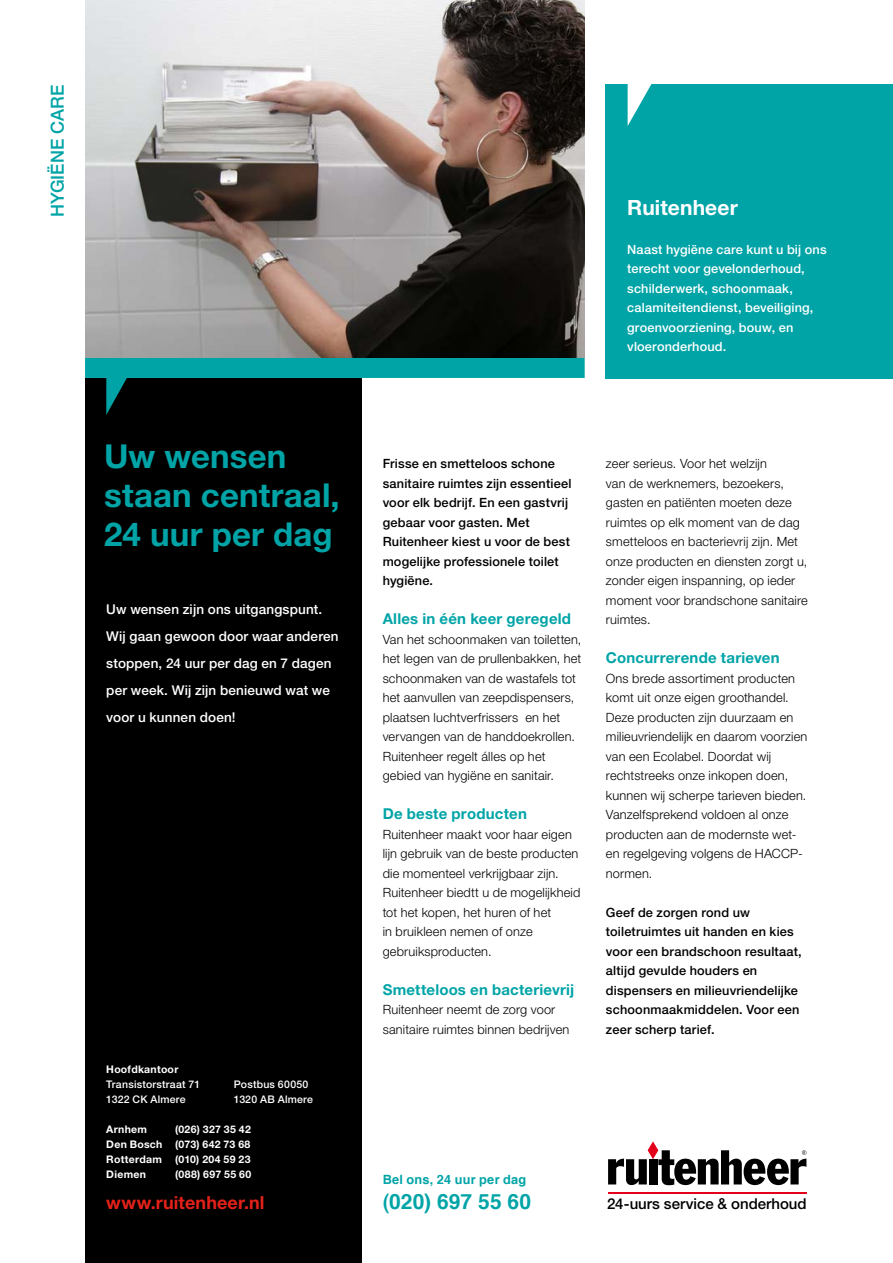
<style>
.page{position:relative;width:893px;height:1263px;background:#fff}
.page>*{position:absolute;margin:0;border:0;box-sizing:border-box;transform-origin:0 0}
.t1{font:700 33px/39px "Helvetica Neue LT Std";letter-spacing:.005em;color:#00a4a7}
.t2{font:700 21px "Helvetica";letter-spacing:.01em;color:#00a4a7}
.t3{font:700 21px "Helvetica Neue LT Std";letter-spacing:.005em;color:#fff}
.t4{font:700 18px "Helvetica Neue LT Std";letter-spacing:.01em;color:#e32119}
.t5{font:500 18px "Helvetica Neue LT Std";color:#00a4a7}
.t6{font:700 15px "Helvetica Neue LT Std";letter-spacing:.015em;color:#00a4a7}
.t7{font:500 15px "Helvetica Neue LT Std";letter-spacing:-.005em;color:#000}
.t8{font:500 13.5px/27px "Helvetica Neue LT Std";letter-spacing:.01em;color:#fff}
.t9{font:300 12.75px/19.5px "Helvetica Neue LT Std";letter-spacing:.01em;color:#000}
.t10{font:500 12.75px/19.5px "Helvetica Neue LT Std";letter-spacing:.015em;color:#000}
.t11{font:500 12.75px/19.5px "Helvetica Neue LT Std";letter-spacing:.015em;color:#fff}
.t12{font:700 12.75px "Helvetica";letter-spacing:.015em;color:#00a4a7}
.t13{font:700 10.5px/15px "Helvetica Neue LT Std";letter-spacing:.025em;color:#fff;text-align:justify}
.t14{font:500 10.5px/15px "Helvetica Neue LT Std";letter-spacing:.02em;color:#fff}
</style>
<div class="page">
<div style="left:85px;top:378px;width:276px;height:885px;background:#000"></div>
<svg style="left:85px;top:357px;width:500px;height:58px"></svg>
<div style="left:606px;top:84px;width:287px;height:294px;background:#00a4a7"></div>
<svg style="left:628px;top:84px;width:24px;height:42px"></svg>
<img style="left:85px;top:0;width:500px;height:357px">
<hr style="left:608px;top:1193px;width:198px;height:1px;background:#e2001a">
<svg style="left:608px;top:1141px;width:198px;height:44px"></svg>
<h3 class="t5" style="left:47px;top:217px;width:134px;rotate:-90deg">hygiëne care</h3>
<h1 class="t1" style="left:104px;top:436px;width:237px">Uw wensen staan centraal,<br>24 uur per dag</h1>
<p class="t8" style="left:106px;top:596px;width:234px">Uw wensen zijn ons uitgangspunt.<br>Wij gaan gewoon door waar anderen stoppen, 24 uur per dag en 7 dagen per week. Wij zijn benieuwd wat we voor u kunnen doen!</p>
<p class="t13" style="left:106px;top:1061px;width:74px">Hoofdkantoor</p>
<p class="t14" style="left:106px;top:1076px;width:96px">Transistorstraat 71<br>1322 CK Almere</p>
<p class="t13" style="left:106px;top:1121px;width:42px">Arnhem</p>
<p class="t14" style="left:234px;top:1077px;width:81px">Postbus 60050<br>1320 AB Almere</p>
<p class="t13" style="left:106px;top:1121px;width:146px;text-indent:69px">(026) 327 35 42<br>Den Bosch (073) 642 73 68<br>Rotterdam (010) 204 59 23<br>Diemen</p>
<p class="t13" style="left:175px;top:1166px;width:78px">(088) 697 55 60</p>
<h3 class="t4" style="left:106px;top:1191px;width:160px">www.ruitenheer.nl</h3>
<h2 class="t3" style="left:627px;top:194px;width:112px">Ruitenheer</h2>
<p class="t11" style="left:627px;top:239px;width:201px">Naast hygiëne care kunt u bij ons terecht voor gevelonderhoud, schilderwerk, schoonmaak, calamiteitendienst, beveiliging, groenvoorziening, bouw, en vloeronderhoud.</p>
<p class="t10" style="left:383px;top:454px;width:190px">Frisse en smetteloos schone sanitaire ruimtes zijn essentieel voor elk bedrijf. En een gastvrij gebaar voor gasten. Met<br>Ruitenheer kiest u voor de best mogelijke professionele toilet hygiëne.</p>
<p class="t6" style="left:383px;top:609px;width:190px">Alles in één keer geregeld</p>
<p class="t9" style="left:383px;top:629px;width:200px">Van het schoonmaken van toiletten, het legen van de prullenbakken, het schoonmaken van de wastafels tot het aanvullen van zeepdispensers, plaatsen luchtverfrissers en het vervangen van de handdoekrollen.<br>Ruitenheer regelt álles op het gebied van hygiëne en sanitair.</p>
<p class="t6" style="left:383px;top:804px;width:146px">De beste producten</p>
<p class="t9" style="left:383px;top:824px;width:199px">Ruitenheer maakt voor haar eigen lijn gebruik van de beste producten die momenteel verkrijgbaar zijn.<br>Ruitenheer biedtt u de mogelijkheid tot het kopen, het huren of het<br>in bruikleen nemen of onze gebruiksproducten.</p>
<p class="t6" style="left:383px;top:980px;width:193px">Smetteloos en bacterievrij</p>
<p class="t9" style="left:383px;top:999px;width:188px">Ruitenheer neemt de zorg voor sanitaire ruimtes binnen bedrijven</p>
<p class="t9" style="left:606px;top:453px;width:203px">zeer serieus. Voor het welzijn<br>van de werknemers, bezoekers, gasten en patiënten moeten deze ruimtes op elk moment van de dag smetteloos en bacterievrij zijn. Met onze producten en diensten zorgt u, zonder eigen inspanning, op ieder moment voor brandschone sanitaire ruimtes.</p>
<p class="t6" style="left:606px;top:648px;width:175px">Concurrerende tarieven</p>
<p class="t9" style="left:606px;top:668px;width:203px">Ons brede assortiment producten komt uit onze eigen groothandel.<br>Deze producten zijn duurzaam en milieuvriendelijk en daarom voorzien van een Ecolabel. Doordat wij rechtstreeks onze inkopen doen, kunnen wij scherpe tarieven bieden.<br>Vanzelfsprekend voldoen al onze producten aan de modernste wet&shy;en regelgeving volgens de HACC</p>
<p class="t9" style="left:790px;top:843px;width:14px">P-</p>
<p class="t9" style="left:606px;top:863px;width:48px">normen.</p>
<p class="t10" style="left:606px;top:902px;width:197px">Geef de zorgen rond uw toiletruimtes uit handen en kies voor een brandschoon resultaat, altijd gevulde houders en dispensers en milieuvriendelijke schoonmaakmiddelen. Voor een zeer scherp tarief.</p>
<p class="t12" style="left:383px;top:1169px;width:145px">Bel ons, 24 uur per dag</p>
<h2 class="t2" style="left:383px;top:1185px;width:150px">(020) 697 55 60</h2>
<p class="t7" style="left:607px;top:1195px;width:201px">24-uurs service &amp; onderhoud</p>
</div>
